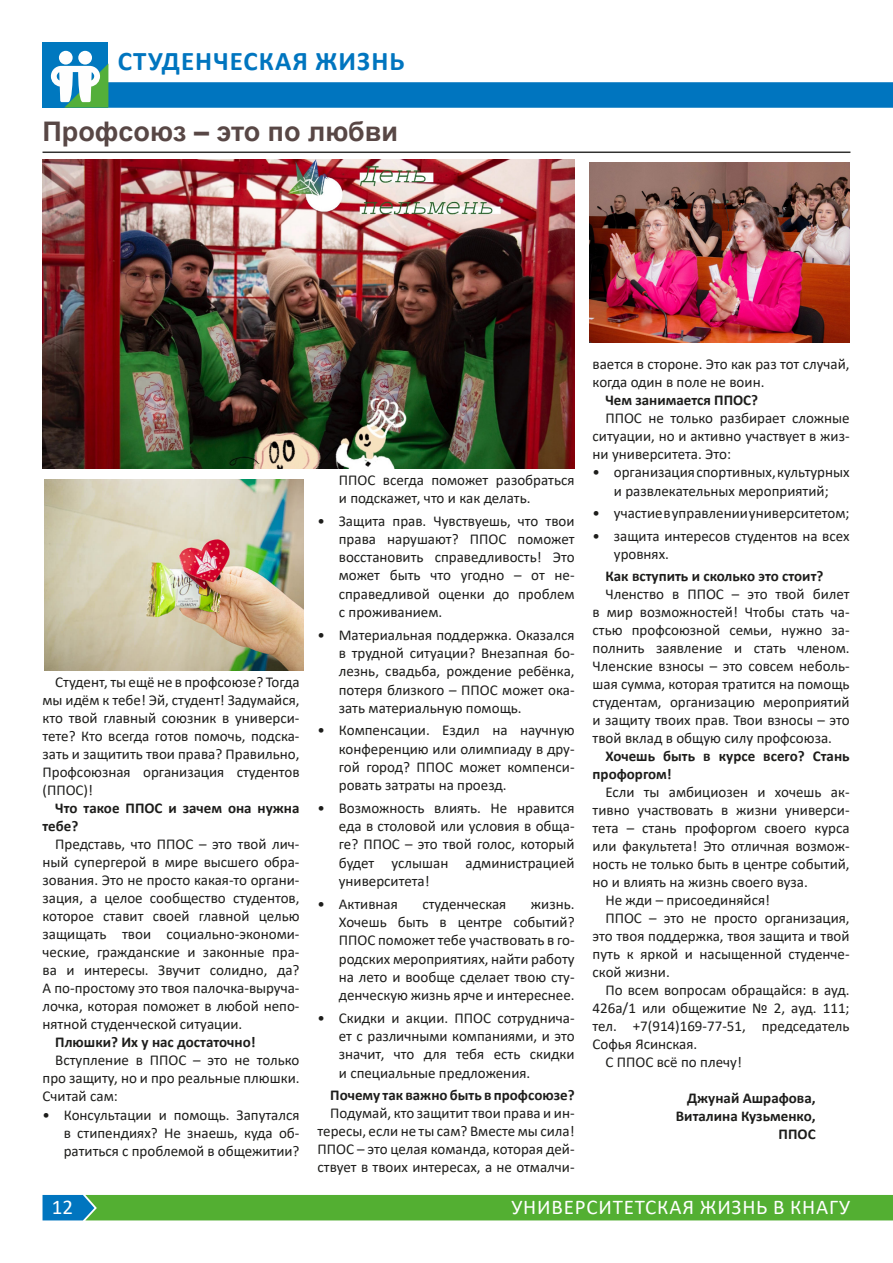
<style>
.page{position:relative;width:893px;height:1263px;background:#fff}
.page>*{position:absolute;margin:0;border:0;box-sizing:border-box;transform-origin:0 0}
.Заголовок{font:700 27px "Arial";color:#584745}
.Текст_статьи{font:700 27px "Calibri";letter-spacing:.04em;color:#0075bf}
.t1{font:21px "Calibri";letter-spacing:.04em;color:#fff}
.Текст_статьи-2{font:15px/18px "Calibri";color:#1d1d1b;text-align:justify}
.Заголовок_в_тексте{font:700 15px/18px "Calibri";color:#1d1d1b}
.Подпись_автора{font:700 15px "Calibri";color:#1d1d1b}
</style>
<div class="page">
<div style="left:43px;top:1195px;width:850px;height:25px;background:#53af32"></div>
<div style="left:43px;top:43px;width:65px;height:65px;background:#0078bf"></div>
<svg style="left:50px;top:51px;width:843px;height:57px"></svg>
<hr style="left:43px;top:151px;width:807px;height:2px;background:#323231">
<img style="left:45px;top:479px;width:258px;height:191px">
<img style="left:43px;top:160px;width:532px;height:309px">
<img style="left:590px;top:163px;width:260px;height:179px">
<p class="Текст_статьи" style="left:118px;top:42px;width:288px">СТУДЕНЧЕСКАЯ ЖИЗНЬ</p>
<p class="Заголовок" style="left:43px;top:112px;width:357px">Профсоюз – это по любви</p>
<p class="Текст_статьи-2" style="left:43px;top:673px;width:259px;text-indent:13px">Студент, ты ещё не в профсоюзе? Тогда мы идём к тебе! Эй, студент! Задумайся, кто твой главный союзник в универси&shy;тете? Кто всегда готов помочь, подска&shy;зать и защитить твои права? Правильно, Профсоюзная организация студентов (ППОС)!</p>
<p class="Заголовок_в_тексте" style="left:43px;top:799px;width:259px;text-indent:13px">Что такое ППОС и зачем она нужна тебе?</p>
<p class="Текст_статьи-2" style="left:43px;top:835px;width:259px;text-indent:13px">Представь, что ППОС – это твой лич&shy;ный супергерой в мире высшего обра&shy;зования. Это не просто какая-то органи&shy;зация, а целое сообщество студентов, которое ставит своей главной целью защищать твои социально-экономи&shy;ческие, гражданские и законные пра&shy;ва и интересы. Звучит солидно, да?<br>А по-простому это твоя палочка-выруча&shy;лочка, которая поможет в любой непо&shy;нятной студенческой ситуации.</p>
<p class="Заголовок_в_тексте" style="left:55px;top:1033px;width:202px">Плюшки? Их у нас достаточно!</p>
<p class="Текст_статьи-2" style="left:43px;top:1051px;width:259px;text-indent:13px">Вступление в ППОС – это не только про защиту, но и про реальные плюшки.<br>Считай сам:</p>
<p class="Текст_статьи-2" style="left:64px;top:1105px;width:237px;text-indent:-21px">• Консультации и помощь. Запутался в стипендиях? Не знаешь, куда об&shy;ратиться с проблемой в общежитии?</p>
<p class="Текст_статьи-2" style="left:339px;top:470px;width:237px">ППОС всегда поможет разобраться и подскажет, что и как делать.</p>
<p class="Текст_статьи-2" style="left:339px;top:511px;width:237px;text-indent:-21px">• Защита прав. Чувствуешь, что твои права нарушают? ППОС поможет восстановить справедливость! Это может быть что угодно – от не&shy;справедливой оценки до проблем с проживанием.</p>
<p class="Текст_статьи-2" style="left:339px;top:625px;width:237px;text-indent:-21px">• Материальная поддержка. Оказался в трудной ситуации? Внезапная бо&shy;лезнь, свадьба, рождение ребёнка, потеря близкого – ППОС может ока&shy;зать материальную помощь.</p>
<p class="Текст_статьи-2" style="left:339px;top:721px;width:237px;text-indent:-21px">• Компенсации. Ездил на научную конференцию или олимпиаду в дру&shy;гой город? ППОС может компенси&shy;ровать затраты на проезд.</p>
<p class="Текст_статьи-2" style="left:339px;top:798px;width:237px;text-indent:-21px">• Возможность влиять. Не нравится еда в столовой или условия в обща&shy;ге? ППОС – это твой голос, который будет услышан администрацией университета!</p>
<p class="Текст_статьи-2" style="left:318px;top:894px;width:82px">• Активная</p>
<p class="Текст_статьи-2" style="left:422px;top:894px;width:85px">студенческая</p>
<p class="Текст_статьи-2" style="left:339px;top:894px;width:237px;text-indent:192px">жизнь.<br>Хочешь быть в центре событий?<br>ППОС поможет тебе участвовать в го&shy;родских мероприятиях, найти работу на лето и вообще сделает твою сту&shy;денческую жизнь ярче и интереснее.</p>
<p class="Текст_статьи-2" style="left:339px;top:1008px;width:237px;text-indent:-21px">• Скидки и акции. ППОС сотруднича&shy;ет с различными компаниями, и это значит, что для тебя есть скидки и специальные предложения.</p>
<p class="Заголовок_в_тексте" style="left:330px;top:1086px;width:246px">Почему так важно быть в профсоюзе?</p>
<p class="Текст_статьи-2" style="left:318px;top:1103px;width:259px;text-indent:13px">Подумай, кто защитит твои права и ин&shy;тересы, если не ты сам? Вместе мы сила!<br>ППОС – это целая команда, которая дей&shy;ствует в твоих интересах, а не отмалчи-</p>
<p class="Текст_статьи-2" style="left:593px;top:355px;width:259px">вается в стороне. Это как раз тот случай, когда один в поле не воин.</p>
<p class="Заголовок_в_тексте" style="left:605px;top:391px;width:154px">Чем занимается ППОС?</p>
<p class="Текст_статьи-2" style="left:593px;top:409px;width:259px;text-indent:13px">ППОС не только разбирает сложные ситуации, но и активно участвует в жиз&shy;ни университета. Это:</p>
<p class="Текст_статьи-2" style="left:593px;top:463px;width:259px;text-align:center">• организация спортивных, культурных и развлекательных мероприятий;</p>
<p class="Текст_статьи-2" style="left:593px;top:504px;width:259px">• участие в управлении университетом;</p>
<p class="Текст_статьи-2" style="left:614px;top:526px;width:237px;text-indent:-21px">• защита интересов студентов на всех уровнях.</p>
<p class="Заголовок_в_тексте" style="left:605px;top:567px;width:220px">Как вступить и сколько это стоит?</p>
<p class="Текст_статьи-2" style="left:593px;top:585px;width:259px;text-indent:13px">Членство в ППОС – это твой билет в мир возможностей! Чтобы стать ча&shy;стью профсоюзной семьи, нужно за&shy;полнить заявление и стать членом.<br>Членские взносы – это совсем неболь&shy;шая сумма, которая тратится на помощь студентам, организацию мероприятий и защиту твоих прав. Твои взносы – это твой вклад в общую силу профсоюза.</p>
<p class="Заголовок_в_тексте" style="left:593px;top:747px;width:259px;text-indent:13px">Хочешь быть в курсе всего? Стань профоргом!</p>
<p class="Текст_статьи-2" style="left:593px;top:783px;width:259px;text-indent:13px">Если ты амбициозен и хочешь ак&shy;тивно участвовать в жизни универси&shy;тета – стань профоргом своего курса или факультета! Это отличная возмож&shy;ность не только быть в центре событий, но и влиять на жизнь своего вуза.</p>
<p class="Текст_статьи-2" style="left:605px;top:891px;width:166px">Не жди – присоединяйся!</p>
<p class="Текст_статьи-2" style="left:593px;top:909px;width:259px;text-indent:13px">ППОС – это не просто организация, это твоя поддержка, твоя защита и твой путь к яркой и насыщенной студенче&shy;ской жизни.</p>
<p class="Текст_статьи-2" style="left:593px;top:981px;width:259px;text-indent:13px">По всем вопросам обращайся: в ауд.<br>426а/1 или общежитие № 2, ауд. 111; тел. +7(914)169-77-51, председатель Софья Ясинская.</p>
<p class="Текст_статьи-2" style="left:605px;top:1053px;width:138px">С ППОС всё по плечу!</p>
<p class="Подпись_автора" style="left:687px;top:1088px;width:130px">Джунай Ашрафова,</p>
<p class="Подпись_автора" style="left:676px;top:1106px;width:141px">Виталина Кузьменко,</p>
<p class="Подпись_автора" style="left:779px;top:1124px;width:38px">ППОС</p>
<h2 class="t1" style="left:52px;top:1193px;width:23px">12</h2>
<h2 class="t1" style="left:511px;top:1193px;width:340px">УНИВЕРСИТЕТСКАЯ ЖИЗНЬ В КНАГУ</h2>
</div>
